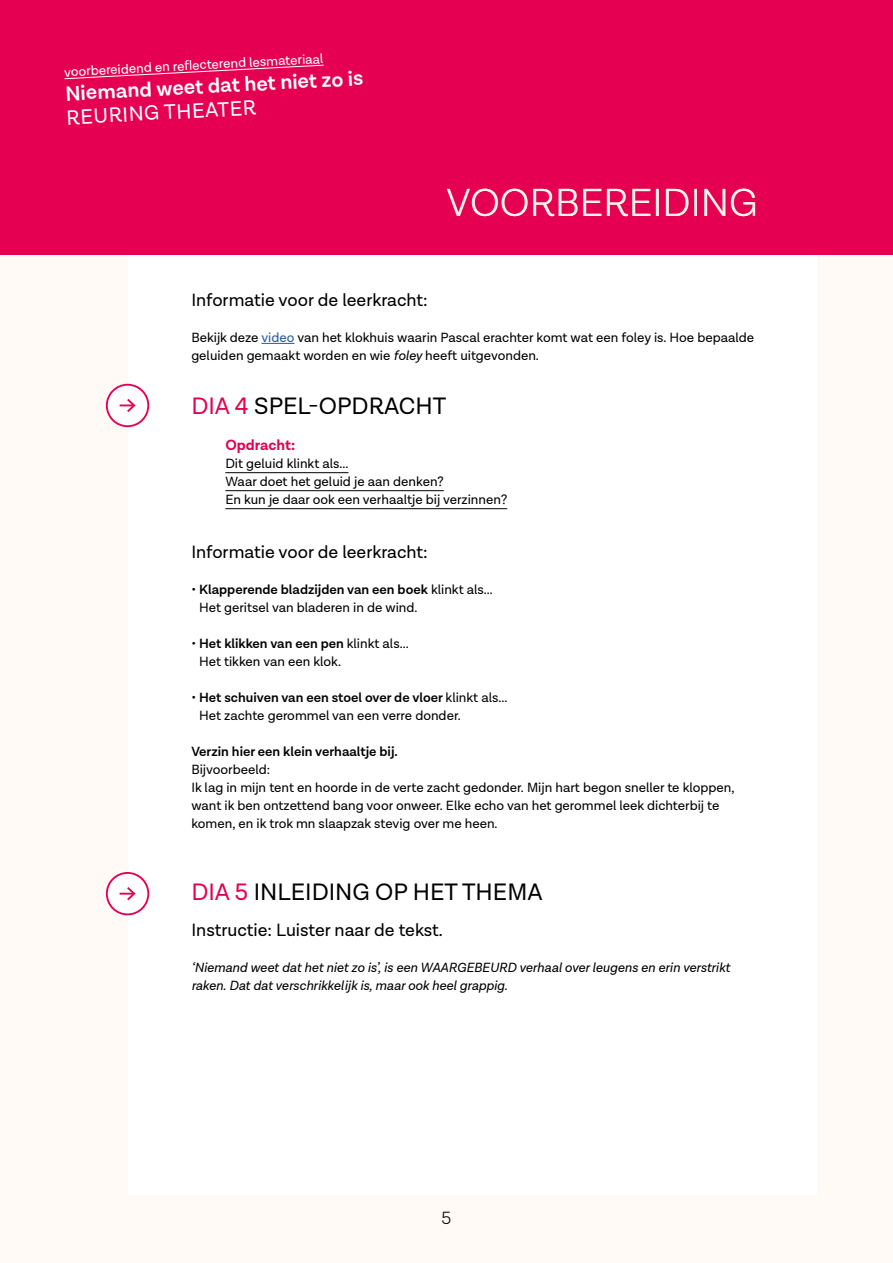
<style>
.page{position:relative;width:893px;height:1263px;background:#fff}
.page>*{position:absolute;margin:0;border:0;box-sizing:border-box;transform-origin:0 0}
.t1{font:300 39.75px "Lota Grotesque";color:#fff5e9}
.t2{font:24px "Lota Grotesque";color:#000}
.t3{font:600 21px "Lota Grotesque";color:#fff}
.t4{font:21px "Lota Grotesque";color:#fff}
.t5{font:18px "Lota Grotesque";color:#000}
.t6{font:300 18px "Lota Grotesque";color:#000}
.t7{font:700 15px "Lota Grotesque";color:#e50051}
.t8{font:13.5px/18px "Lota Grotesque";color:#000}
.t9{font:italic 13.5px/18px "Lota Grotesque";color:#000}
.t10{font:600 13.5px "Lota Grotesque";color:#020203}
.t11{font:600 13.5px "Lota Grotesque";color:#000}
.t12{font:13.5px "Lota Grotesque";color:#fff}
.s1{color:#275b9b}
.s2{font-style:italic}
.s3{color:#e50051}
.s4{font-weight:400;color:#020203}
.s5{font-weight:400}
.s6{color:#fff}
</style>
<div class="page">
<div style="left:0;top:0;width:893px;height:255px;background:#e50051"></div>
<div style="left:0;top:255px;width:893px;height:1008px;background:#fffaf5"></div>
<div style="left:128px;top:255px;width:688px;height:940px;background:#fff"></div>
<svg style="left:64px;top:65px;width:260px;height:14px"></svg>
<hr style="left:261px;top:343px;width:33px;height:1px;background:#275b9b">
<hr style="left:225px;top:472px;width:124px;height:1px;background:#000">
<hr style="left:225px;top:490px;width:219px;height:1px;background:#000">
<hr style="left:225px;top:508px;width:282px;height:1px;background:#000">
<div style="left:107px;top:385px;width:41px;height:41px;background:#fff;border-radius:50%"></div>
<div style="left:106px;top:384px;width:43px;height:43px;border:2px solid #e50051;border-radius:50%"></div>
<svg style="left:120px;top:399px;width:16px;height:13px"></svg>
<div style="left:107px;top:873px;width:41px;height:41px;background:#fff;border-radius:50%"></div>
<div style="left:106px;top:872px;width:43px;height:43px;border:2px solid #e50051;border-radius:50%"></div>
<svg style="left:120px;top:887px;width:16px;height:14px"></svg>
<p class="t12" style="left:64px;top:65px;width:261px;rotate:-3deg">voorbereidend en refl ecterend lesmateriaal</p>
<h3 class="t3" style="left:65px;top:82px;width:300px;rotate:-3deg">Niemand weet dat het niet zo is</h3>
<h3 class="t4" style="left:66px;top:106px;width:191px;rotate:-3deg">REURING THEATER</h3>
<h1 class="t1" style="left:446px;top:181px;width:313px">VOORBEREIDING</h1>
<h3 class="t5" style="left:191px;top:290px;width:238px">Informatie voor de leerkracht:</h3>
<p class="t8" style="left:191px;top:329px;width:564px">Bekijk deze <span class="s1">video</span> van het klokhuis waarin Pascal erachter komt wat een foley is. Hoe bepaalde geluiden gemaakt worden en wie <span class="s2">foley</span> heeft uitgevonden.</p>
<h2 class="t2" style="left:191px;top:392px;width:256px"><span class="s3">DIA 4</span> SPEL-OPDRACHT</h2>
<p class="t7" style="left:225px;top:436px;width:71px">Opdracht:</p>
<p class="t8" style="left:225px;top:455px;width:283px">Dit geluid klinkt als...<br>Waar doet het geluid je aan denken?<br>En kun je daar ook een verhaaltje bij verzinnen?</p>
<h3 class="t5" style="left:191px;top:542px;width:238px">Informatie voor de leerkracht:</h3>
<p class="t11" style="left:191px;top:582px;width:303px"><span class="s4">•</span> Klapperende bladzijden van een boek <span class="s5">klinkt als...</span></p>
<p class="t8" style="left:191px;top:599px;width:228px"><span class="s6">•</span> Het geritsel van bladeren in de wind.</p>
<p class="t10" style="left:191px;top:636px;width:219px"><span class="s5">•</span> Het klikken van een pen <span class="s5">klinkt als...</span></p>
<p class="t8" style="left:191px;top:653px;width:151px"><span class="s6">•</span> Het tikken van een klok.</p>
<p class="t10" style="left:191px;top:690px;width:318px"><span class="s5">•</span> Het schuiven van een stoel over de vloer <span class="s5">klinkt als...</span></p>
<p class="t8" style="left:191px;top:707px;width:271px"><span class="s6">•</span> Het zachte gerommel van een verre donder.</p>
<p class="t11" style="left:191px;top:744px;width:208px">Verzin hier een klein verhaaltje bij.</p>
<p class="t8" style="left:191px;top:761px;width:545px">Bijvoorbeeld:<br>Ik lag in mijn tent en hoorde in de verte zacht gedonder. Mijn hart begon sneller te kloppen, want ik ben ontzettend bang voor onweer. Elke echo van het gerommel leek dichterbij te komen, en ik trok mn slaapzak stevig over me heen.</p>
<h2 class="t2" style="left:191px;top:878px;width:353px"><span class="s3">DIA 5</span> INLEIDING OP HET THEMA</h2>
<h3 class="t5" style="left:191px;top:920px;width:253px">Instructie: Luister naar de tekst.</h3>
<p class="t9" style="left:191px;top:959px;width:540px">‘Niemand weet dat het niet zo is’, is een WAARGEBEURD verhaal over leugens en erin verstrikt raken. Dat dat verschrikkelijk is, maar ook heel grappig.</p>
<h3 class="t6" style="left:442px;top:1208px;width:11px">5</h3>
</div>
